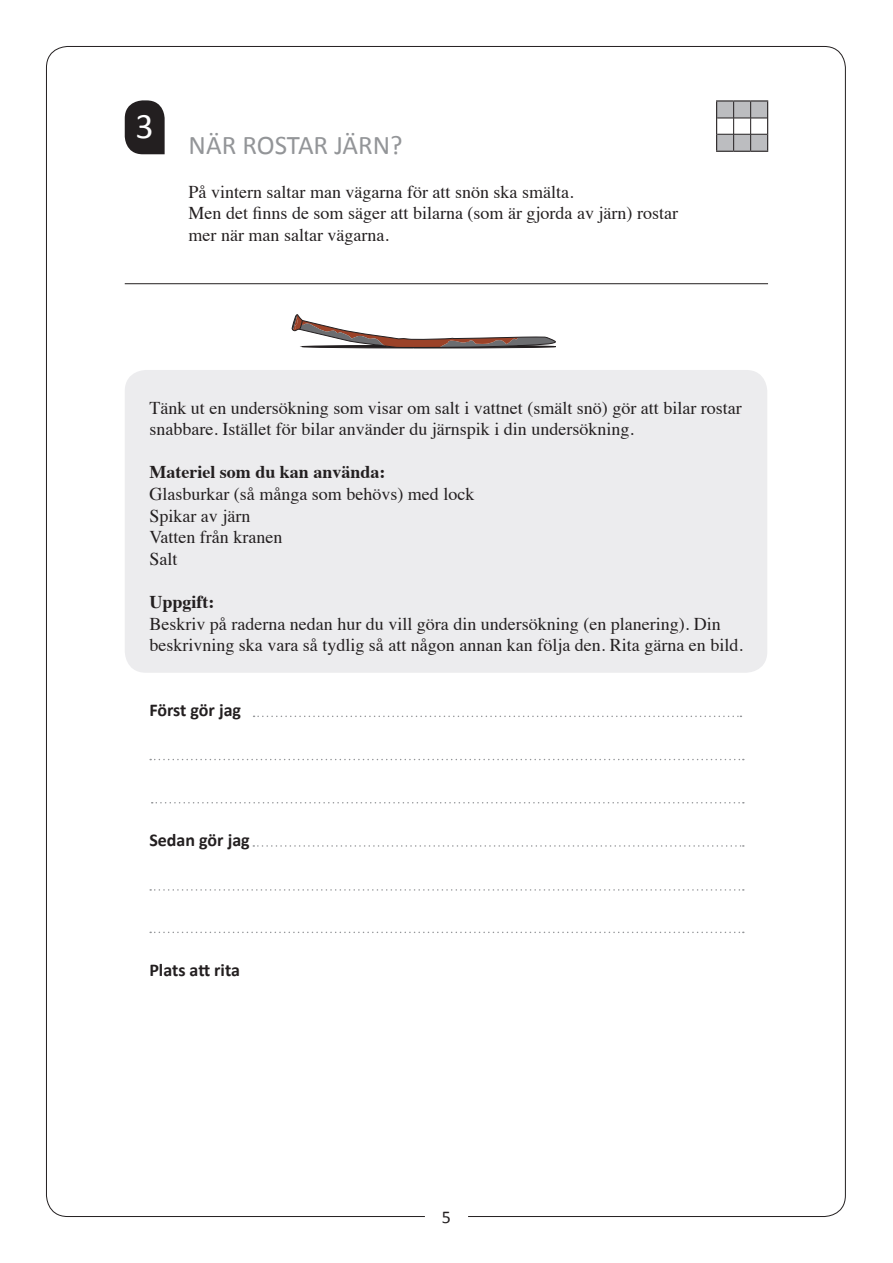
<style>
.page{position:relative;width:893px;height:1263px;background:#fff}
.page>*{position:absolute;margin:0;border:0;box-sizing:border-box;transform-origin:0 0}
.t1{font:36px "Calibri";color:#fff}
.t2{font:27px "Calibri";color:#939598}
.t3{font:18px/21.6px "Times";color:#231f20}
.t4{font:700 18px "Calibri";color:#231f20}
.t5{font:700 18px "Times";color:#231f20}
.t6{font:18px "Calibri";color:#231f20}
</style>
<div class="page">
<svg style="left:125px;top:100px;width:40px;height:54px;background:#393536"></svg>
<hr style="left:125px;top:283px;width:643px;height:1px;background:#231f20">
<div style="left:125px;top:370px;width:642px;height:303px;background:#ececee;border-radius:21px"></div>
<svg style="left:150px;top:759px;width:594px;height:1px"></svg>
<svg style="left:150px;top:889px;width:594px;height:2px"></svg>
<svg style="left:254px;top:716px;width:487px;height:1px"></svg>
<svg style="left:253px;top:845px;width:491px;height:2px"></svg>
<svg style="left:152px;top:802px;width:592px;height:1px"></svg>
<svg style="left:150px;top:932px;width:594px;height:1px"></svg>
<svg style="left:716px;top:100px;width:52px;height:52px"></svg>
<svg style="left:292px;top:314px;width:264px;height:34px"></svg>
<p class="t1" style="left:136px;top:103px;width:20px">3</p>
<p class="t2" style="left:189px;top:129px;width:216px">NÄR ROSTAR JÄRN?</p>
<p class="t3" style="left:189px;top:179px;width:386px">På vintern saltar man vägarna för att snön ska smälta.</p>
<p class="t3" style="left:189px;top:201px;width:491px">Men det finns de som säger att bilarna (som är gjorda av järn) rostar mer när man saltar vägarna.</p>
<p class="t3" style="left:149px;top:395px;width:594px">Tänk ut en undersökning som visar om salt i vattnet (smält snö) gör att bilar rostar snabbare. Istället för bilar använder du järnspik i din undersökning.</p>
<p class="t5" style="left:149px;top:455px;width:238px">Materiel som du kan använda:</p>
<p class="t3" style="left:149px;top:481px;width:326px">Glasburkar (så många som behövs) med lock</p>
<p class="t3" style="left:149px;top:503px;width:102px">Spikar av järn</p>
<p class="t3" style="left:149px;top:525px;width:134px">Vatten från kranen</p>
<p class="t3" style="left:149px;top:546px;width:30px">Salt</p>
<p class="t5" style="left:149px;top:585px;width:66px">Uppgift:</p>
<p class="t3" style="left:149px;top:611px;width:595px">Beskriv på raderna nedan hur du vill göra din undersökning (en planering). Din beskrivning ska vara så tydlig så att någon annan kan följa den. Rita gärna en bild.</p>
<p class="t4" style="left:149px;top:699px;width:93px">Först gör jag</p>
<p class="t4" style="left:149px;top:829px;width:102px">Sedan gör jag</p>
<p class="t4" style="left:149px;top:958px;width:92px">Plats att rita</p>
<p class="t6" style="left:442px;top:1206px;width:11px">5</p>
</div>
